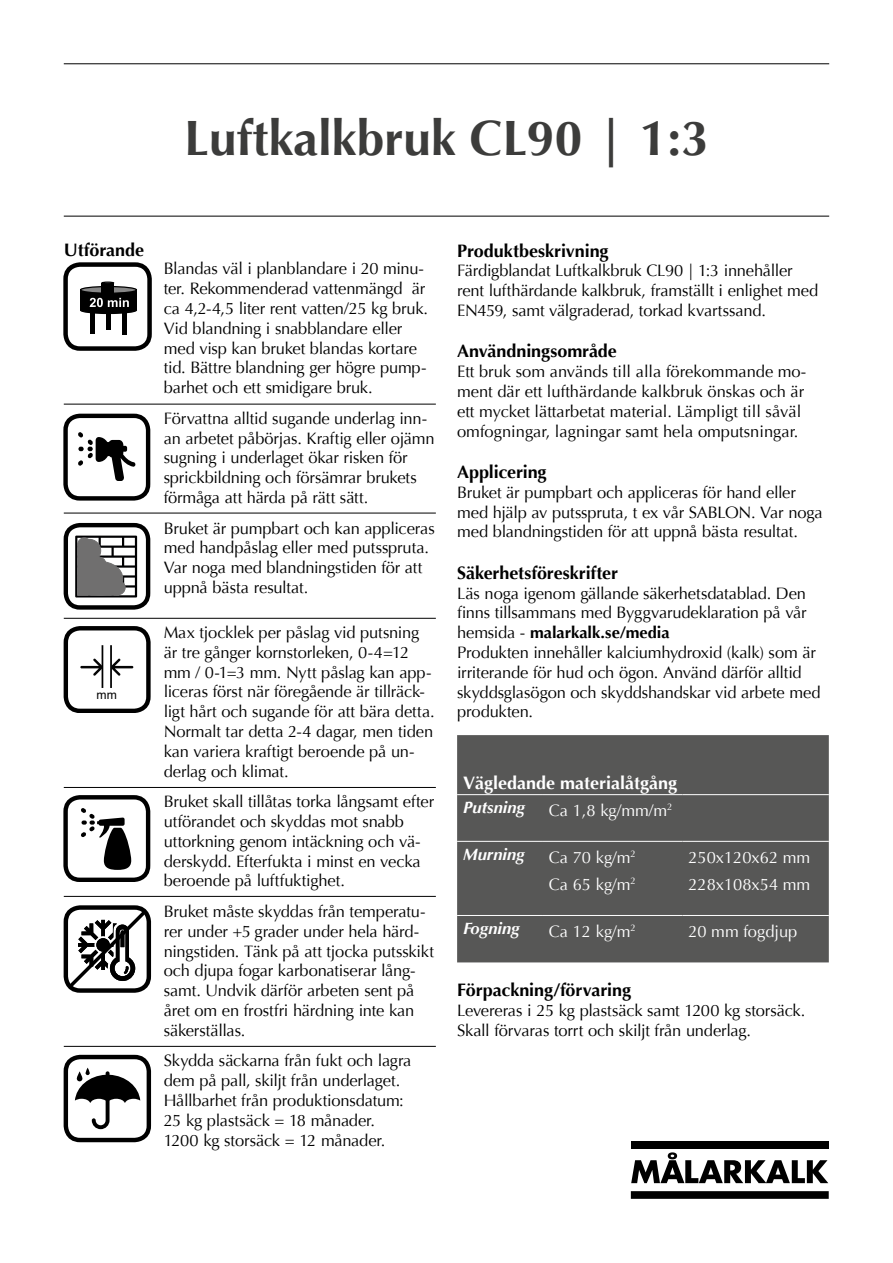
<style>
.page{position:relative;width:893px;height:1263px;background:#fff}
.page>*{position:absolute;margin:0;border:0;box-sizing:border-box;transform-origin:0 0}
.t1{font:700 49.5px "Optima";color:#3c3c3b}
.t2{font:700 18px "Optima";letter-spacing:-.005em;color:#000}
.t3{font:700 18px "Optima";color:#fff}
.t4{font:16.5px/19.8px "Optima";letter-spacing:-.01em;color:#000}
.t5{font:16.5px "Optima";color:#fff}
.t6{font:italic 700 16.5px "Optima";color:#fff}
.t7{font:12.15px "Arial";color:#000}
.s1{font-weight:700}
</style>
<div class="page">
<hr style="left:64px;top:64px;width:765px;height:1px;background:#000">
<hr style="left:64px;top:216px;width:765px;height:1px;background:#000">
<div style="left:457px;top:735px;width:372px;height:227px;background:#575756"></div>
<hr style="left:457px;top:794px;width:86px;height:1px;background:#fff">
<hr style="left:543px;top:794px;width:139px;height:1px;background:#fff">
<hr style="left:682px;top:794px;width:147px;height:1px;background:#fff">
<hr style="left:457px;top:841px;width:86px;height:1px;background:#fff">
<hr style="left:543px;top:841px;width:139px;height:1px;background:#fff">
<hr style="left:682px;top:841px;width:147px;height:1px;background:#fff">
<hr style="left:457px;top:915px;width:86px;height:1px;background:#fff">
<hr style="left:543px;top:915px;width:139px;height:1px;background:#fff">
<hr style="left:682px;top:915px;width:147px;height:1px;background:#fff">
<svg style="left:631px;top:1152px;width:197px;height:31px"></svg>
<div style="left:631px;top:1141px;width:198px;height:8px;background:#000"></div>
<div style="left:631px;top:1191px;width:198px;height:8px;background:#000"></div>
<div style="left:64px;top:262px;width:88px;height:89px;border:4px solid #000;border-radius:15px"></div>
<div style="left:90px;top:311px;width:5px;height:23px;background:#000"></div>
<div style="left:122px;top:311px;width:5px;height:24px;background:#000"></div>
<hr style="left:106px;top:306px;width:4px;height:23px;background:#000">
<div style="left:81px;top:307px;width:55px;height:6px;background:#000;border-radius:50%"></div>
<div style="left:80px;top:306px;width:57px;height:8px;border:1px solid #000;border-radius:50%"></div>
<div style="left:80px;top:290px;width:57px;height:20px;background:#000"></div>
<svg style="left:81px;top:287px;width:55px;height:6px"></svg>
<div style="left:80px;top:286px;width:57px;height:8px;border:1px solid #000;border-radius:50%"></div>
<div style="left:101px;top:283px;width:13px;height:15px;background:#000"></div>
<svg style="left:101px;top:282px;width:13px;height:1px"></svg>
<svg style="left:90px;top:298px;width:39px;height:9px"></svg>
<div style="left:64px;top:414px;width:86px;height:86px;border:4px solid #000;border-radius:14px"></div>
<svg style="left:78px;top:432px;width:58px;height:49px"></svg>
<div style="left:64px;top:626px;width:87px;height:87px;border:4px solid #000;border-radius:14px"></div>
<hr style="left:102px;top:645px;width:1px;height:43px;background:#000">
<hr style="left:110px;top:645px;width:2px;height:43px;background:#000">
<svg style="left:80px;top:659px;width:22px;height:17px"></svg>
<svg style="left:111px;top:659px;width:22px;height:17px"></svg>
<div style="left:64px;top:795px;width:86px;height:87px;border:4px solid #000;border-radius:14px"></div>
<svg style="left:81px;top:808px;width:50px;height:62px"></svg>
<div style="left:64px;top:905px;width:87px;height:88px;border:4px solid #000;border-radius:14px"></div>
<svg style="left:65px;top:907px;width:85px;height:84px"></svg>
<div style="left:64px;top:1055px;width:87px;height:87px;border:4px solid #000;border-radius:14px"></div>
<svg style="left:75px;top:1067px;width:65px;height:62px"></svg>
<hr style="left:64px;top:787px;width:372px;height:1px;background:#000">
<hr style="left:64px;top:896px;width:372px;height:1px;background:#000">
<hr style="left:64px;top:1046px;width:372px;height:1px;background:#000">
<hr style="left:64px;top:404px;width:372px;height:1px;background:#000">
<hr style="left:64px;top:513px;width:372px;height:1px;background:#000">
<div style="left:64px;top:523px;width:86px;height:86px;border:4px solid #000;border-radius:14px"></div>
<svg style="left:75px;top:536px;width:62px;height:61px"></svg>
<div style="left:78px;top:562px;width:45px;height:33px;background:#706f6f;border-radius:50%"></div>
<div style="left:77px;top:561px;width:46px;height:34px;border:1px solid #706f6f;border-radius:50%"></div>
<div style="left:78px;top:539px;width:23px;height:23px;background:#706f6f;border-radius:50%"></div>
<div style="left:77px;top:539px;width:24px;height:23px;border:1px solid #706f6f;border-radius:50%"></div>
<div style="left:110px;top:580px;width:15px;height:15px;background:#706f6f;border-radius:50%"></div>
<div style="left:110px;top:580px;width:15px;height:15px;border:1px solid #706f6f;border-radius:50%"></div>
<div style="left:88px;top:557px;width:18px;height:13px;background:#706f6f;border-radius:50%"></div>
<div style="left:88px;top:556px;width:18px;height:14px;border:1px solid #706f6f;border-radius:50%"></div>
<div style="left:77px;top:580px;width:42px;height:15px;background:#706f6f"></div>
<div style="left:77px;top:543px;width:12px;height:44px;background:#706f6f"></div>
<div style="left:78px;top:538px;width:13px;height:12px;background:#706f6f;border-radius:50%"></div>
<div style="left:78px;top:538px;width:13px;height:12px;border:1px solid #706f6f;border-radius:50%"></div>
<hr style="left:64px;top:618px;width:372px;height:1px;background:#000">
<h1 class="t1" style="left:184px;top:109px;width:526px">Luftkalkbruk CL90 | 1:3</h1>
<p class="t2" style="left:64px;top:239px;width:82px">Utförande</p>
<p class="t7" style="left:97px;top:687px;width:22px">mm</p>
<p class="t4" style="left:164px;top:259px;width:266px">Blandas väl i planblandare i 20 minu&shy;ter. Rekommenderad vattenmängd är ca 4,2-4,5 liter rent vatten/25 kg bruk.<br>Vid blandning i snabblandare eller med visp kan bruket blandas kortare tid. Bättre blandning ger högre pump&shy;barhet och ett smidigare bruk.</p>
<p class="t4" style="left:164px;top:408px;width:272px">Förvattna alltid sugande underlag inn&shy;an arbetet påbörjas. Kraftig eller ojämn sugning i underlaget ökar risken för sprickbildning och försämrar brukets förmåga att härda på rätt sätt.</p>
<p class="t4" style="left:164px;top:518px;width:273px">Bruket är pumpbart och kan appliceras med handpåslag eller med putsspruta.<br>Var noga med blandningstiden för att uppnå bästa resultat.</p>
<p class="t4" style="left:164px;top:623px;width:272px">Max tjocklek per påslag vid putsning är tre gånger kornstorleken, 0-4=12 mm / 0-1=3 mm. Nytt påslag kan app&shy;liceras först när föregående är tillräck&shy;ligt hårt och sugande för att bära detta.<br>Normalt tar detta 2-4 dagar, men tiden kan variera kraftigt beroende på un&shy;derlag och klimat.</p>
<p class="t4" style="left:164px;top:792px;width:272px">Bruket skall tillåtas torka långsamt efter utförandet och skyddas mot snabb uttorkning genom intäckning och vä&shy;derskydd. Efterfukta i minst en vecka beroende på luftfuktighet.</p>
<p class="t4" style="left:164px;top:902px;width:272px">Bruket måste skyddas från temperatu&shy;rer under +5 grader under hela härd&shy;ningstiden. Tänk på att tjocka putsskikt och djupa fogar karbonatiserar lång&shy;samt. Undvik därför arbeten sent på året om en frostfri härdning inte kan säkerställas.</p>
<p class="t4" style="left:164px;top:1051px;width:249px">Skydda säckarna från fukt och lagra dem på pall, skiljt från underlaget.<br>Hållbarhet från produktionsdatum:<br>25 kg plastsäck = 18 månader.<br>1200 kg storsäck = 12 månader.</p>
<p class="t2" style="left:457px;top:240px;width:153px">Produktbeskrivning</p>
<p class="t4" style="left:457px;top:261px;width:363px">Färdigblandat Luftkalkbruk CL90 | 1:3 innehåller rent lufthärdande kalkbruk, framställt i enlighet med<br>EN459, samt välgraderad, torkad kvartssand.</p>
<p class="t2" style="left:457px;top:341px;width:161px">Användningsområde</p>
<p class="t4" style="left:457px;top:362px;width:351px">Ett bruk som används till alla förekommande mo&shy;ment där ett lufthärdande kalkbruk önskas och är ett mycket lättarbetat material. Lämpligt till såväl omfogningar, lagningar samt hela omputsningar.</p>
<p class="t2" style="left:457px;top:461px;width:91px">Applicering</p>
<p class="t4" style="left:457px;top:483px;width:367px">Bruket är pumpbart och appliceras för hand eller med hjälp av putsspruta, t ex vår SABLON. Var noga med blandningstiden för att uppnå bästa resultat.</p>
<p class="t2" style="left:457px;top:562px;width:163px">Säkerhetsföreskrifter</p>
<p class="t4" style="left:457px;top:583px;width:365px">Läs noga igenom gällande säkerhetsdatablad. Den finns tillsammans med Byggvarudeklaration på vår hemsida - <span class="s1">malarkalk.se/media<br></span>Produkten innehåller kalciumhydroxid (kalk) som är irriterande för hud och ögon. Använd därför alltid skyddsglasögon och skyddshandskar vid arbete med produkten.</p>
<p class="t3" style="left:463px;top:772px;width:216px">Vägledande materialåtgång</p>
<p class="t6" style="left:463px;top:798px;width:64px">Putsning</p>
<p class="t5" style="left:549px;top:801px;width:125px">Ca 1,8 kg/mm/m<sup>2</sup></p>
<p class="t6" style="left:463px;top:844px;width:63px">Murning</p>
<p class="t5" style="left:549px;top:847px;width:88px">Ca 70 kg/m<sup>2</sup></p>
<p class="t5" style="left:688px;top:847px;width:123px">250x120x62 mm</p>
<p class="t5" style="left:549px;top:874px;width:88px">Ca 65 kg/m<sup>2</sup></p>
<p class="t5" style="left:688px;top:874px;width:123px">228x108x54 mm</p>
<p class="t6" style="left:463px;top:918px;width:58px">Fogning</p>
<p class="t5" style="left:549px;top:921px;width:88px">Ca 12 kg/m<sup>2</sup></p>
<p class="t5" style="left:688px;top:921px;width:111px">20 mm fogdjup</p>
<p class="t2" style="left:457px;top:979px;width:175px">Förpackning/förvaring</p>
<p class="t4" style="left:457px;top:1000px;width:350px">Levereras i 25 kg plastsäck samt 1200 kg storsäck.<br>Skall förvaras torrt och skiljt från underlag.</p>
</div>
